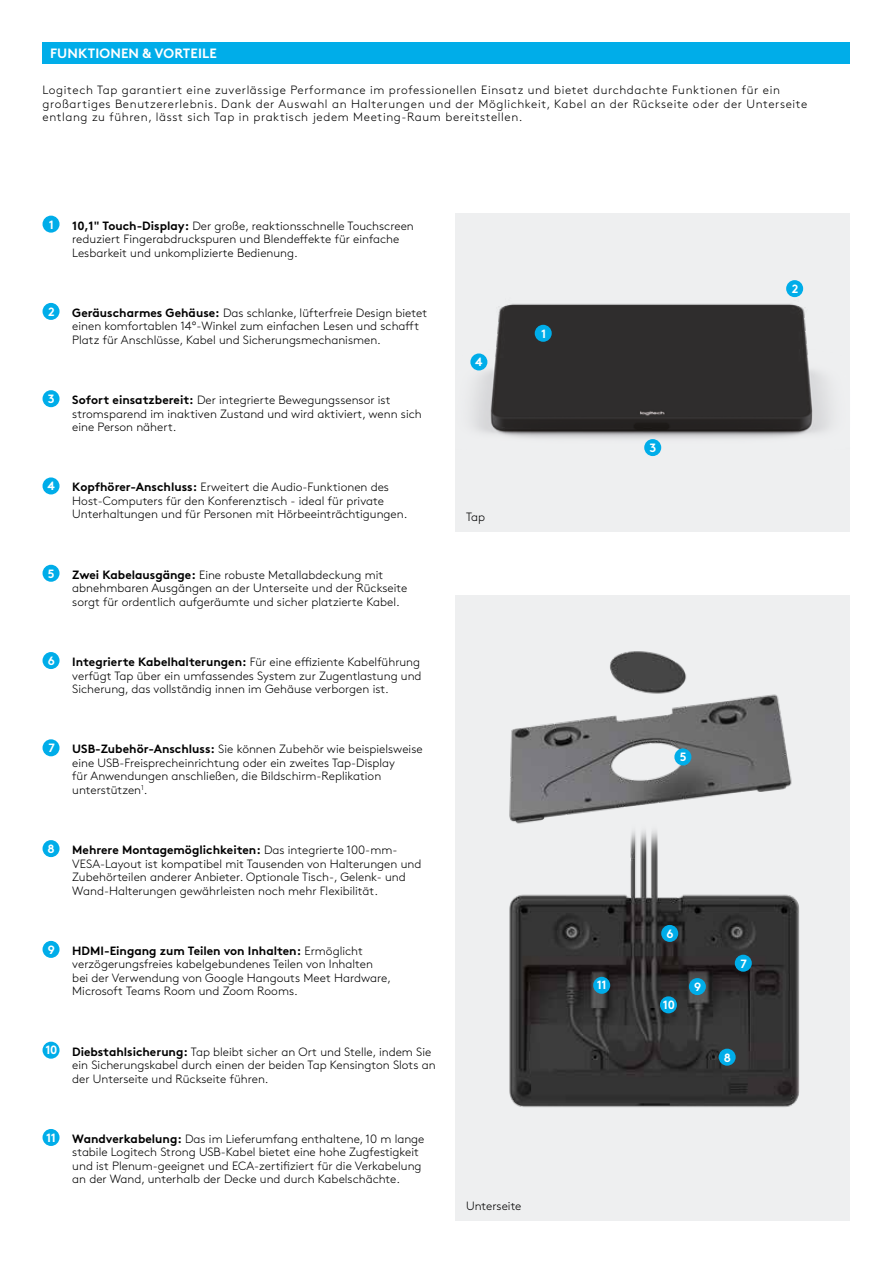
<style>
.page{position:relative;width:893px;height:1263px;background:#fff}
.page>*{position:absolute;margin:0;border:0;box-sizing:border-box;transform-origin:0 0}
.t1{font:700 13.5px "Brown Pro";letter-spacing:.01em;color:#fff}
.t2{font:300 12px/13.5px "Brown Pro";color:#000}
.t3{font:300 12px/13.5px "Brown Pro";letter-spacing:.05em;color:#000}
.t4{font:700 12px "Brown Pro";color:#fff}
.s1{font-weight:700}
.s2{font-weight:700;color:#fff}
</style>
<div class="page">
<img style="left:455px;top:213px;width:395px;height:318px">
<img style="left:455px;top:595px;width:395px;height:625px">
<div style="left:43px;top:43px;width:807px;height:21px;background:#00ade9"></div>
<div style="left:43px;top:216px;width:17px;height:17px;background:#00ade9;border-radius:50%"></div>
<div style="left:43px;top:303px;width:17px;height:17px;background:#00ade9;border-radius:50%"></div>
<div style="left:43px;top:390px;width:17px;height:17px;background:#00ade9;border-radius:50%"></div>
<div style="left:43px;top:477px;width:17px;height:17px;background:#00ade9;border-radius:50%"></div>
<div style="left:43px;top:565px;width:17px;height:17px;background:#00ade9;border-radius:50%"></div>
<div style="left:43px;top:652px;width:17px;height:17px;background:#00ade9;border-radius:50%"></div>
<div style="left:43px;top:739px;width:17px;height:17px;background:#00ade9;border-radius:50%"></div>
<div style="left:43px;top:840px;width:17px;height:17px;background:#00ade9;border-radius:50%"></div>
<div style="left:43px;top:941px;width:17px;height:17px;background:#00ade9;border-radius:50%"></div>
<div style="left:43px;top:1042px;width:17px;height:17px;background:#00ade9;border-radius:50%"></div>
<div style="left:43px;top:1129px;width:17px;height:17px;background:#00ade9;border-radius:50%"></div>
<div style="left:535px;top:325px;width:17px;height:17px;background:#00ade9;border-radius:50%"></div>
<div style="left:786px;top:280px;width:17px;height:17px;background:#00ade9;border-radius:50%"></div>
<div style="left:644px;top:439px;width:17px;height:17px;background:#00ade9;border-radius:50%"></div>
<div style="left:470px;top:353px;width:17px;height:17px;background:#00ade9;border-radius:50%"></div>
<div style="left:674px;top:748px;width:17px;height:17px;background:#00ade9;border-radius:50%"></div>
<div style="left:661px;top:925px;width:17px;height:17px;background:#00ade9;border-radius:50%"></div>
<div style="left:735px;top:955px;width:17px;height:17px;background:#00ade9;border-radius:50%"></div>
<div style="left:719px;top:1049px;width:17px;height:17px;background:#00ade9;border-radius:50%"></div>
<div style="left:689px;top:978px;width:17px;height:17px;background:#00ade9;border-radius:50%"></div>
<div style="left:660px;top:996px;width:17px;height:17px;background:#00ade9;border-radius:50%"></div>
<div style="left:593px;top:977px;width:17px;height:17px;background:#00ade9;border-radius:50%"></div>
<p class="t1" style="left:50px;top:43px;width:168px">FUNKTIONEN &amp; VORTEILE</p>
<p class="t3" style="left:43px;top:82px;width:766px">Logitech Tap garantiert eine zuverlässige Performance im professionellen Einsatz und bietet durchdachte Funktionen für ein großartiges Benutzererlebnis. Dank der Auswahl an Halterungen und der Möglichkeit, Kabel an der Rückseite oder der Unterseite entlang zu führen, lässt sich Tap in praktisch jedem Meeting-Raum bereitstellen.</p>
<p class="t4" style="left:49px;top:215px;width:7px">1</p>
<p class="t2" style="left:72px;top:218px;width:343px"><span class="s1">10,1" Touch-Display:</span> Der große, reaktionsschnelle Touchscreen reduziert Fingerabdruckspuren und Blendeffekte für einfache<br>Lesbarkeit und unkomplizierte Bedienung.</p>
<p class="t4" style="left:48px;top:302px;width:8px">2</p>
<p class="t2" style="left:72px;top:305px;width:356px"><span class="s1">Geräuscharmes Gehäuse:</span> Das schlanke, lüfterfreie Design bietet einen komfortablen 14°-Winkel zum einfachen Lesen und schafft<br>Platz für Anschlüsse, Kabel und Sicherungsmechanismen.</p>
<p class="t4" style="left:48px;top:389px;width:8px">3</p>
<p class="t2" style="left:72px;top:392px;width:351px"><span class="s1">Sofort einsatzbereit:</span> Der integrierte Bewegungssensor ist stromsparend im inaktiven Zustand und wird aktiviert, wenn sich eine Person nähert.</p>
<p class="t4" style="left:47px;top:476px;width:9px">4</p>
<p class="t2" style="left:72px;top:480px;width:337px"><span class="s1">Kopfhörer-Anschluss:</span> Erweitert die Audio-Funktionen des<br>Host-Computers für den Konferenztisch - ideal für private<br>Unterhaltungen und für Personen mit Hörbeeinträchtigungen.</p>
<p class="t4" style="left:48px;top:564px;width:8px">5</p>
<p class="t2" style="left:72px;top:567px;width:337px"><span class="s1">Zwei Kabelausgänge:</span> Eine robuste Metallabdeckung mit abnehmbaren Ausgängen an der Unterseite und der Rückseite sorgt für ordentlich aufgeräumte und sicher platzierte Kabel.</p>
<p class="t4" style="left:48px;top:651px;width:9px">6</p>
<p class="t2" style="left:72px;top:654px;width:351px;text-align:justify"><span class="s1">Integrierte Kabelhalterungen:</span> Für eine effiziente Kabelführung verfügt Tap über ein umfassendes System zur Zugentlastung und Sicherung, das vollständig innen im Gehäuse verborgen ist.</p>
<p class="t4" style="left:48px;top:738px;width:8px">7</p>
<p class="t2" style="left:72px;top:741px;width:352px"><span class="s1">USB-Zubehör-Anschluss:</span> Sie können Zubehör wie beispielsweise eine USB-Freisprecheinrichtung oder ein zweites Tap-Display<br>für Anwendungen anschließen, die Bildschirm-Replikation unterstützen<sup>1</sup>.</p>
<p class="t4" style="left:48px;top:839px;width:9px">8</p>
<p class="t2" style="left:72px;top:842px;width:351px"><span class="s1">Mehrere Montagemöglichkeiten:</span> Das integrierte 100-mm-VESA-Layout ist kompatibel mit Tausenden von Halterungen und Zubehörteilen anderer Anbieter. Optionale Tisch-, Gelenk- und Wand-Halterungen gewährleisten noch mehr Flexibilität.</p>
<p class="t4" style="left:48px;top:940px;width:9px">9</p>
<p class="t2" style="left:72px;top:943px;width:320px"><span class="s1">HDMI-Eingang zum Teilen von Inhalten:</span> Ermöglicht verzögerungsfreies kabelgebundenes Teilen von Inhalten bei der Verwendung von Google Hangouts Meet Hardware, Microsoft Teams Room und Zoom Rooms.</p>
<p class="t2" style="left:72px;top:1044px;width:365px;text-indent:-27px"><span class="s2">10</span> <span class="s1">Diebstahlsicherung:</span> Tap bleibt sicher an Ort und Stelle, indem Sie ein Sicherungskabel durch einen der beiden Tap Kensington Slots an der Unterseite und Rückseite führen.</p>
<p class="t4" style="left:46px;top:1128px;width:11px">11</p>
<p class="t2" style="left:72px;top:1131px;width:354px"><span class="s1">Wandverkabelung:</span> Das im Lieferumfang enthaltene, 10 m lange stabile Logitech Strong USB-Kabel bietet eine hohe Zugfestigkeit und ist Plenum-geeignet und ECA-zertifiziert für die Verkabelung an der Wand, unterhalb der Decke und durch Kabelschächte.</p>
<p class="t4" style="left:475px;top:353px;width:9px">4</p>
<p class="t4" style="left:541px;top:324px;width:7px">1</p>
<p class="t2" style="left:466px;top:509px;width:21px">Tap</p>
<p class="t2" style="left:466px;top:1198px;width:57px">Unterseite</p>
<p class="t4" style="left:650px;top:438px;width:8px">3</p>
<p class="t4" style="left:792px;top:279px;width:8px">2</p>
<p class="t4" style="left:680px;top:747px;width:8px">5</p>
<p class="t4" style="left:597px;top:975px;width:11px">11</p>
<p class="t4" style="left:666px;top:924px;width:9px">6</p>
<p class="t4" style="left:663px;top:995px;width:13px">10</p>
<p class="t4" style="left:694px;top:977px;width:9px">9</p>
<p class="t4" style="left:741px;top:954px;width:8px">7</p>
<p class="t4" style="left:724px;top:1048px;width:9px">8</p>
</div>
